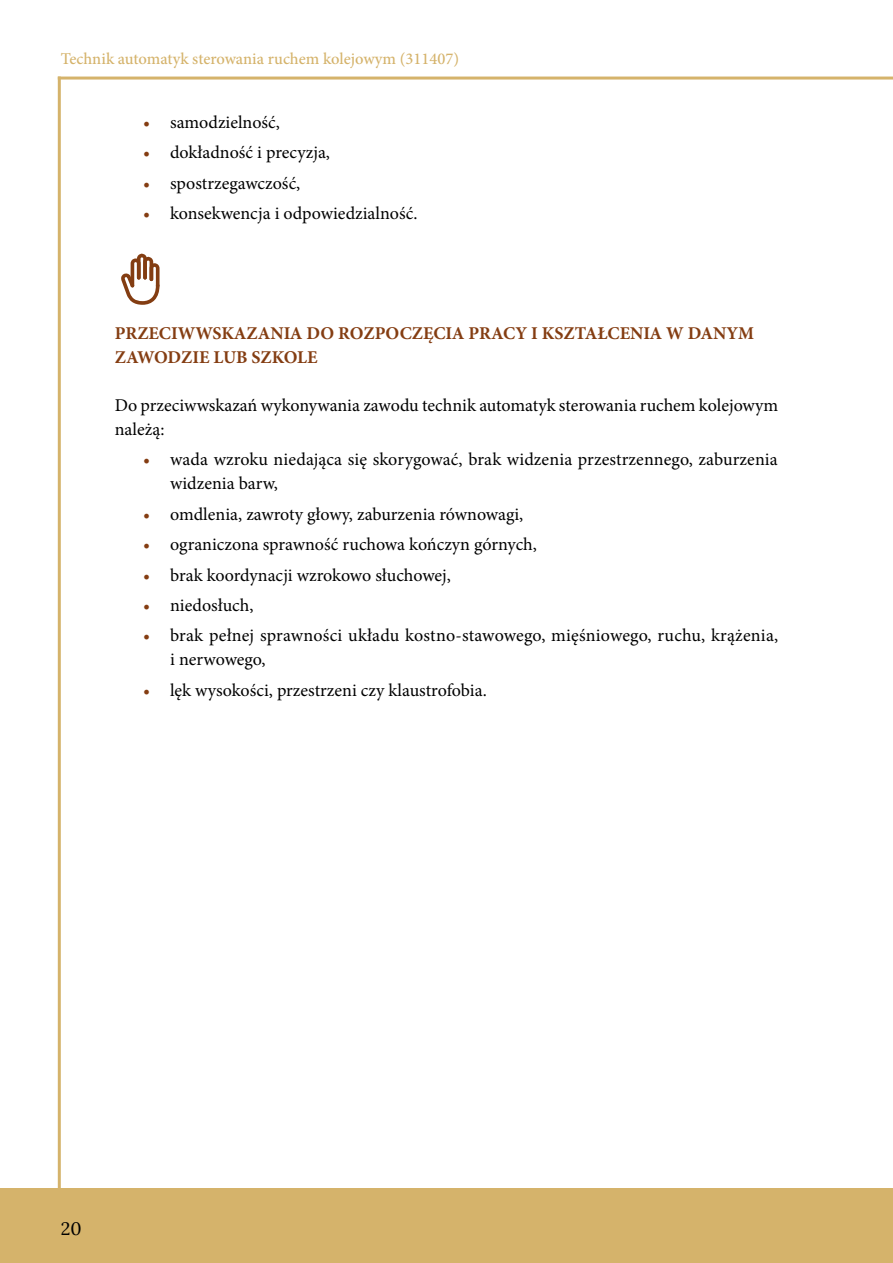
<style>
.page{position:relative;width:893px;height:1263px;background:#fff}
.page>*{position:absolute;margin:0;border:0;box-sizing:border-box;transform-origin:0 0}
.t1{font:18px/24px "Minion Pro";color:#000}
.t2{font:700 18px/24px "Minion Pro";color:#843d12}
.t3{font:18px "Lora";color:#000}
.t4{font:500 16.5px "Minion Pro";color:#d5b36b}
.s1{color:#843d12}
</style>
<div class="page">
<div style="left:0;top:1188px;width:893px;height:75px;background:#d5b36b"></div>
<hr style="left:58px;top:77px;width:3px;height:1113px;background:#d5b36b">
<hr style="left:58px;top:77px;width:835px;height:3px;background:#d5b36b">
<svg style="left:121px;top:254px;width:39px;height:51px"></svg>
<p class="t4" style="left:61px;top:48px;width:400px">Technik automatyk sterowania ruchem kolejowym (311407)</p>
<p class="t1" style="left:143px;top:110px;width:138px"><span class="s1">•</span> samodzielność,</p>
<p class="t1" style="left:143px;top:141px;width:188px"><span class="s1">•</span> dokładność i precyzja,</p>
<p class="t1" style="left:143px;top:171px;width:159px"><span class="s1">•</span> spostrzegawczość,</p>
<p class="t1" style="left:143px;top:201px;width:276px"><span class="s1">•</span> konsekwencja i odpowiedzialność.</p>
<p class="t2" style="left:115px;top:321px;width:641px">PRZECIWWSKAZANIA DO ROZPOCZĘCIA PRACY I KSZTAŁCENIA W DANYM<br>ZAWODZIE LUB SZKOLE</p>
<p class="t1" style="left:115px;top:393px;width:665px">Do przeciwwskazań wykonywania zawodu technik automatyk sterowania ruchem kolejowym należą:</p>
<p class="t1" style="left:170px;top:448px;width:609px;text-indent:-27px"><span class="s1">•</span> wada wzroku niedająca się skorygować, brak widzenia przestrzennego, zaburzenia widzenia barw,</p>
<p class="t1" style="left:143px;top:502px;width:382px"><span class="s1">•</span> omdlenia, zawroty głowy, zaburzenia równowagi,</p>
<p class="t1" style="left:143px;top:533px;width:395px"><span class="s1">•</span> ograniczona sprawność ruchowa kończyn górnych,</p>
<p class="t1" style="left:143px;top:563px;width:309px"><span class="s1">•</span> brak koordynacji wzrokowo słuchowej,</p>
<p class="t1" style="left:143px;top:593px;width:112px"><span class="s1">•</span> niedosłuch,</p>
<p class="t1" style="left:170px;top:624px;width:610px;text-indent:-27px"><span class="s1">•</span> brak pełnej sprawności układu kostno-stawowego, mięśniowego, ruchu, krążenia, i nerwowego,</p>
<p class="t1" style="left:143px;top:678px;width:345px"><span class="s1">•</span> lęk wysokości, przestrzeni czy klaustrofobia.</p>
<p class="t3" style="left:61px;top:1215px;width:22px">20</p>
</div>
